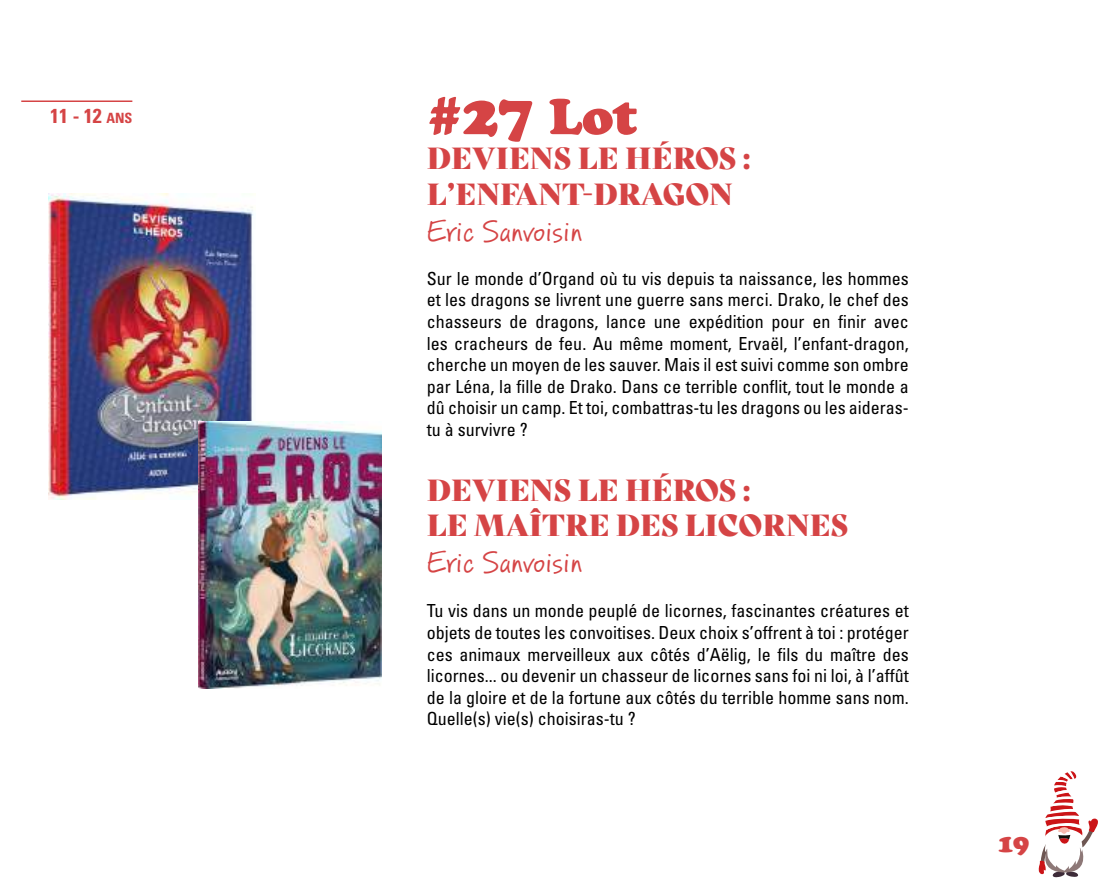
<style>
.page{position:relative;width:1106px;height:893px;background:#fff}
.page>*{position:absolute;margin:0;border:0;box-sizing:border-box;transform-origin:0 0}
.t1{font:900 60px "Cooper";color:#d54445}
.t2{font:29.7px/35.7px "Bely Display";color:#d54445}
.t3{font:29.7px "PF Reminder";color:#d54445}
.t4{font:900 27px "Cooper";color:#d54445}
.t5{font:700 condensed 20.25px "Univers LT Std";color:#d54445}
.t6{font:condensed 18px/21.6px "Univers LT Std";color:#000;text-align:justify}
.s1{font-size:14.1px}
.s2{font-size:52.5px}
</style>
<div class="page">
<svg style="left:1038px;top:771px;width:59px;height:106px"></svg>
<hr style="left:21px;top:100px;width:111px;height:2px;background:#d54445">
<img style="left:49px;top:193px;width:205px;height:306px">
<img style="left:198px;top:421px;width:184px;height:268px">
<p class="t5" style="left:50px;top:103px;width:82px">11 - 12 <span class="s1">ANS</span></p>
<h1 class="t1" style="left:427px;top:79px;width:212px">#27 <span class="s2">Lot</span></h1>
<h2 class="t2" style="left:427px;top:138px;width:325px">DEVIENS LE HÉROS :<br>L’ENFANT-DRAGON</h2>
<h2 class="t3" style="left:427px;top:214px;width:157px">Eric Sanvoisin</h2>
<p class="t6" style="left:427px;top:267px;width:483px">Sur le monde d’Organd où tu vis depuis ta naissance, les hommes et les dragons se livrent une guerre sans merci. Drako, le chef des chasseurs de dragons, lance une expédition pour en finir avec les cracheurs de feu. Au même moment, Ervaël, l’enfant-dragon, cherche un moyen de les sauver. Mais il est suivi comme son ombre par Léna, la fille de Drako. Dans ce terrible conflit, tout le monde a dû choisir un camp. Et toi, combattras-tu les dragons ou les aideras&shy;tu à survivre ?</p>
<h2 class="t2" style="left:427px;top:470px;width:423px">DEVIENS LE HÉROS :<br>LE MAÎTRE DES LICORNES</h2>
<h2 class="t3" style="left:427px;top:545px;width:157px">Eric Sanvoisin</h2>
<p class="t6" style="left:427px;top:600px;width:483px">Tu vis dans un monde peuplé de licornes, fascinantes créatures et objets de toutes les convoitises. Deux choix s’offrent à toi : protéger ces animaux merveilleux aux côtés d’Aëlig, le fils du maître des licornes... ou devenir un chasseur de licornes sans foi ni loi, à l’affût de la gloire et de la fortune aux côtés du terrible homme sans nom.<br>Quelle(s) vie(s) choisiras-tu ?</p>
<h3 class="t4" style="left:997px;top:828px;width:33px">19</h3>
</div>
